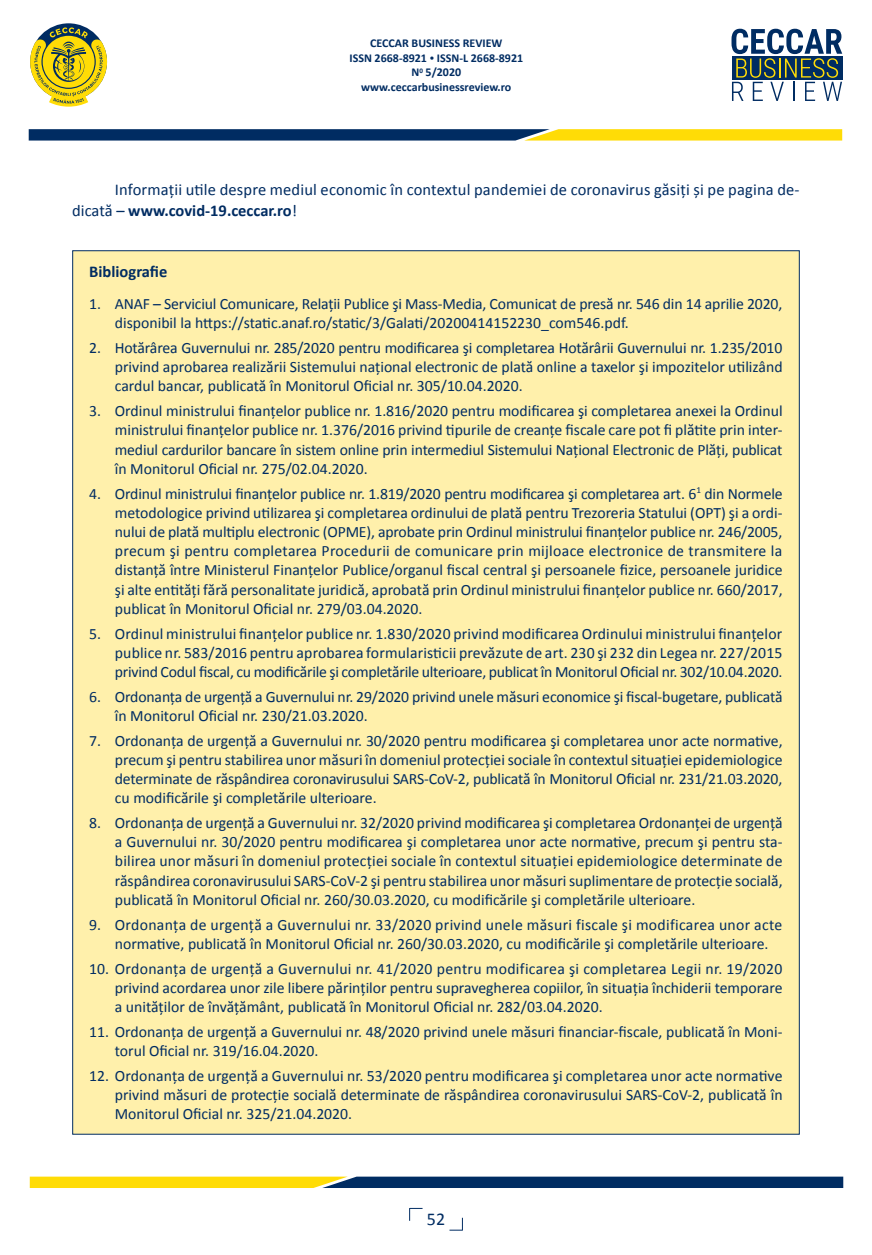
<style>
.page{position:relative;width:872px;height:1255px;background:#fff}
.page>*{position:absolute;margin:0;border:0;box-sizing:border-box;transform-origin:0 0}
.t1{font:18px "Calibri";color:#002c62}
.t2{font:16.5px/21px "Calibri";letter-spacing:.01em;color:#002c62}
.t3{font:700 16.5px "Calibri";color:#002c62}
.t4{font:15.75px/19.2px "Calibri";color:#002c62;text-align:justify}
.t5{font:700 12px/14.4px "Calibri";color:#002c62;text-align:center}
.s1{font-size:9px}
.s2{font-weight:700}
</style>
<div class="page">
<svg style="left:409px;top:1207px;width:13px;height:13px"></svg>
<svg style="left:30px;top:27px;width:77px;height:80px"></svg>
<svg style="left:731px;top:29px;width:111px;height:72px"></svg>
<svg style="left:29px;top:129px;width:813px;height:11px;background:#637144"></svg>
<svg style="left:30px;top:1176px;width:813px;height:11px;background:#6a774c"></svg>
<svg style="left:449px;top:1217px;width:14px;height:13px"></svg>
<div style="left:72px;top:250px;width:727px;height:884px;background:#fff0ab;border:1px solid #002c62"></div>
<p class="t5" style="left:349px;top:36px;width:175px">CECCAR BUSINESS REVIEW<br>ISSN 2668-8921 <span class="s1">•</span> ISSN-L 2668-8921<br>N<sup>0</sup> 5/2020 www.ceccarbusinessreview.ro</p>
<p class="t2" style="left:72px;top:178px;width:727px;text-indent:43px">Informaţii utile despre mediul economic în contextul pandemiei de coronavirus găsiți şi pe pagina de&shy;dicată – <span class="s2">www.covid-19.ceccar.ro</span>!</p>
<p class="t3" style="left:89px;top:261px;width:79px">Bibliografie</p>
<p class="t4" style="left:115px;top:293px;width:669px;text-indent:-26px">1. ANAF – Serviciul Comunicare, Relaţii Publice şi Mass-Media, Comunicat de presă nr. 546 din 14 aprilie 2020, disponibil la https://static.anaf.ro/static/3/Galati/20200414152230_com546.pdf.</p>
<p class="t4" style="left:115px;top:337px;width:669px;text-indent:-26px">2. Hotărârea Guvernului nr. 285/2020 pentru modificarea şi completarea Hotărârii Guvernului nr. 1.235/2010 privind aprobarea realizării Sistemului naţional electronic de plată online a taxelor şi impozitelor utilizând cardul bancar, publicată în Monitorul Oficial nr. 305/10.04.2020.</p>
<p class="t4" style="left:115px;top:400px;width:669px;text-indent:-26px">3. Ordinul ministrului finanţelor publice nr. 1.816/2020 pentru modificarea şi completarea anexei la Ordinul ministrului finanţelor publice nr. 1.376/2016 privind tipurile de creanţe fiscale care pot fi plătite prin inter&shy;mediul cardurilor bancare în sistem online prin intermediul Sistemului Naţional Electronic de Plăţi, publicat în Monitorul Oficial nr. 275/02.04.2020.</p>
<p class="t4" style="left:115px;top:483px;width:669px;text-indent:-26px">4. Ordinul ministrului finanţelor publice nr. 1.819/2020 pentru modificarea şi completarea art. 6<sup>1</sup> din Normele metodologice privind utilizarea şi completarea ordinului de plată pentru Trezoreria Statului (OPT) şi a ordi&shy;nului de plată multiplu electronic (OPME), aprobate prin Ordinul ministrului finanţelor publice nr. 246/2005, precum şi pentru completarea Procedurii de comunicare prin mijloace electronice de transmitere la distanţă între Ministerul Finanţelor Publice/organul fiscal central şi persoanele fizice, persoanele juridice şi alte entităţi fără personalitate juridică, aprobată prin Ordinul ministrului finanţelor publice nr. 660/2017, publicat în Monitorul Oficial nr. 279/03.04.2020.</p>
<p class="t4" style="left:115px;top:623px;width:669px;text-indent:-26px">5. Ordinul ministrului finanţelor publice nr. 1.830/2020 privind modificarea Ordinului ministrului finanţelor publice nr. 583/2016 pentru aprobarea formularisticii prevăzute de art. 230 şi 232 din Legea nr. 227/2015 privind Codul fiscal, cu modificările şi completările ulterioare, publicat în Monitorul Oficial nr. 302/10.04.2020.</p>
<p class="t4" style="left:115px;top:686px;width:669px;text-indent:-26px">6. Ordonanţa de urgenţă a Guvernului nr. 29/2020 privind unele măsuri economice şi fiscal-bugetare, publicată în Monitorul Oficial nr. 230/21.03.2020.</p>
<p class="t4" style="left:115px;top:730px;width:669px;text-indent:-26px">7. Ordonanţa de urgenţă a Guvernului nr. 30/2020 pentru modificarea şi completarea unor acte normative, precum şi pentru stabilirea unor măsuri în domeniul protecţiei sociale în contextul situaţiei epidemiologice determinate de răspândirea coronavirusului SARS-CoV-2, publicată în Monitorul Oficial nr. 231/21.03.2020, cu modificările şi completările ulterioare.</p>
<p class="t4" style="left:115px;top:812px;width:669px;text-indent:-26px">8. Ordonanţa de urgenţă a Guvernului nr. 32/2020 privind modificarea şi completarea Ordonanţei de urgenţă a Guvernului nr. 30/2020 pentru modificarea şi completarea unor acte normative, precum şi pentru sta&shy;bilirea unor măsuri în domeniul protecţiei sociale în contextul situaţiei epidemiologice determinate de răspândirea coronavirusului SARS-CoV-2 şi pentru stabilirea unor măsuri suplimentare de protecţie socială, publicată în Monitorul Oficial nr. 260/30.03.2020, cu modificările şi completările ulterioare.</p>
<p class="t4" style="left:115px;top:914px;width:669px;text-indent:-26px">9. Ordonanţa de urgenţă a Guvernului nr. 33/2020 privind unele măsuri fiscale şi modificarea unor acte normative, publicată în Monitorul Oficial nr. 260/30.03.2020, cu modificările şi completările ulterioare.</p>
<p class="t4" style="left:115px;top:958px;width:669px;text-indent:-26px">10. Ordonanţa de urgenţă a Guvernului nr. 41/2020 pentru modificarea şi completarea Legii nr. 19/2020 privind acordarea unor zile libere părinților pentru supravegherea copiilor, în situaţia închiderii temporare a unităţilor de învăţământ, publicată în Monitorul Oficial nr. 282/03.04.2020.</p>
<p class="t4" style="left:115px;top:1021px;width:668px;text-indent:-26px">11. Ordonanţa de urgenţă a Guvernului nr. 48/2020 privind unele măsuri financiar-fiscale, publicată în Moni&shy;torul Oficial nr. 319/16.04.2020.</p>
<p class="t4" style="left:115px;top:1065px;width:669px;text-indent:-26px">12. Ordonanţa de urgenţă a Guvernului nr. 53/2020 pentru modificarea şi completarea unor acte normative privind măsuri de protecţie socială determinate de răspândirea coronavirusului SARS-CoV-2, publicată în Monitorul Oficial nr. 325/21.04.2020.</p>
<p class="t1" style="left:427px;top:1208px;width:20px">52</p>
</div>
